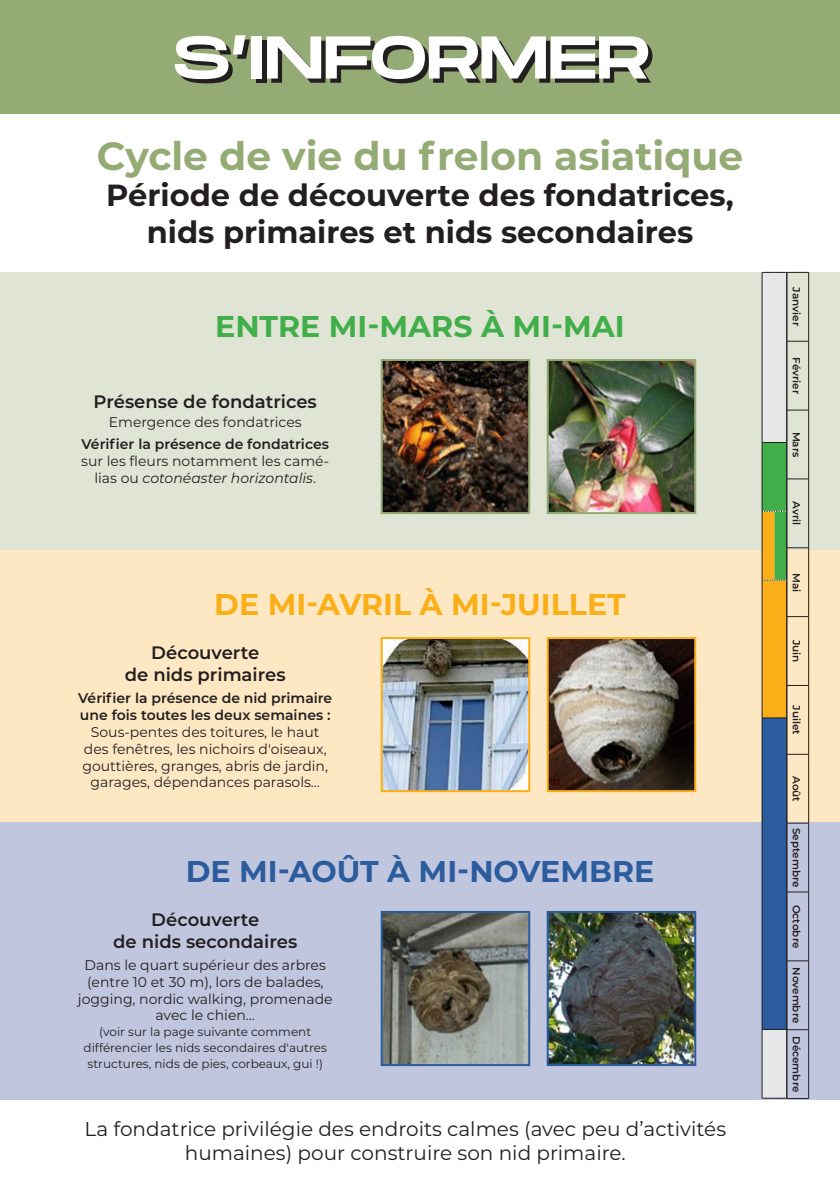
<style>
.page{position:relative;width:840px;height:1191px;background:#fff}
.page>*{position:absolute;margin:0;border:0;box-sizing:border-box;transform-origin:0 0}
.t1{font:60px "Monument Extended";letter-spacing:-.01em;color:#231f20}
.t2{font:700 39.2px "Montserrat";color:#95ab75}
.t3{font:700 30.6px/36.6px "Montserrat";color:#231f20;text-align:center}
.t4{font:700 30px "Montserrat";color:#2b5c9d}
.t5{font:700 30px "Montserrat";color:#faaf18}
.t6{font:700 30px "Montserrat";color:#40ae49}
.t7{font:20px/24px "Montserrat";color:#231f20;text-align:center}
.t8{font:600 18px/21.6px "Montserrat";color:#231f20;text-align:center}
.t9{font:14px/16.8px "Montserrat";color:#231f20;text-align:center}
.t10{font:600 14px/16.8px "Montserrat";color:#231f20}
.t11{font:12px/16px "Montserrat";color:#231f20;text-align:center}
.t12{font:600 10.4px "Montserrat";color:#231f20}
.s1{font-weight:600}
.s2{font-style:italic}
</style>
<div class="page">
<div style="left:0;top:272px;width:839px;height:278px;background:#e0e4d4"></div>
<div style="left:0;top:550px;width:839px;height:278px;background:#fee8c3"></div>
<div style="left:0;top:821px;width:839px;height:278px;background:#c1c6df"></div>
<div style="left:0;top:0;width:839px;height:113px;background:#95ab75"></div>
<img style="left:383px;top:362px;width:144px;height:149px">
<div style="left:380px;top:359px;width:150px;height:155px;border:2px solid #95ab75"></div>
<img style="left:549px;top:362px;width:143px;height:149px">
<div style="left:546px;top:359px;width:149px;height:155px;border:2px solid #95ab75"></div>
<img style="left:383px;top:914px;width:144px;height:149px">
<div style="left:380px;top:911px;width:150px;height:155px;border:2px solid #2b5c9d"></div>
<img style="left:549px;top:914px;width:143px;height:149px">
<div style="left:546px;top:911px;width:149px;height:155px;border:2px solid #2b5c9d"></div>
<img style="left:383px;top:640px;width:144px;height:149px">
<div style="left:380px;top:637px;width:150px;height:155px;border:2px solid #faaf18"></div>
<img style="left:549px;top:640px;width:143px;height:149px">
<div style="left:546px;top:637px;width:149px;height:155px;border:2px solid #faaf18"></div>
<svg style="left:761px;top:272px;width:47px;height:827px"></svg>
<p class="t1" style="left:177px;top:18px;width:478px">S’INFORMER</p>
<p class="t2" style="left:97px;top:128px;width:647px">Cycle de vie du frelon asiatique</p>
<p class="t3" style="left:106px;top:176px;width:628px">Période de découverte des fondatrices, nids primaires et nids secondaires</p>
<p class="t6" style="left:215px;top:305px;width:411px">ENTRE MI-MARS À MI-MAI</p>
<p class="t8" style="left:94px;top:389px;width:225px">Présense de fondatrices</p>
<p class="t9" style="left:109px;top:413px;width:194px">Emergence des fondatrices</p>
<p class="t9" style="left:81px;top:435px;width:249px"><span class="s1">Vérifier la présence de fondatrices </span>sur les fleurs notamment les camé&shy;lias ou <span class="s2">cotonéaster horizontalis</span>.</p>
<p class="t5" style="left:214px;top:583px;width:413px">DE MI-AVRIL À MI-JUILLET</p>
<p class="t8" style="left:125px;top:641px;width:162px">Découverte<br>de nids primaires</p>
<p class="t10" style="left:78px;top:689px;width:255px">Vérifier la présence de nid primaire une fois toutes les deux semaines :</p>
<p class="t9" style="left:82px;top:723px;width:247px">Sous-pentes des toitures, le haut des fenêtres, les nichoirs d'oiseaux, gouttières, granges, abris de jardin, garages, dépendances parasols…</p>
<p class="t4" style="left:185px;top:849px;width:470px">DE MI-AOÛT À MI-NOVEMBRE</p>
<p class="t8" style="left:113px;top:908px;width:185px">Découverte<br>de nids secondaires</p>
<p class="t9" style="left:78px;top:956px;width:256px">Dans le quart supérieur des arbres (entre 10 et 30 m), lors de balades, jogging, nordic walking, promenade avec le chien…</p>
<p class="t11" style="left:84px;top:1023px;width:245px">(voir sur la page suivante comment différencier les nids secondaires d'autres structures, nids de pies, corbeaux, gui !)</p>
<p class="t7" style="left:84px;top:1116px;width:642px">La fondatrice privilégie des endroits calmes (avec peu d’activités humaines) pour construire son nid primaire.</p>
<p class="t12" style="left:803px;top:287px;width:40px;rotate:90deg">Janvier</p>
<p class="t12" style="left:803px;top:357px;width:38px;rotate:90deg">Février</p>
<p class="t12" style="left:803px;top:431px;width:27px;rotate:90deg">Mars</p>
<p class="t12" style="left:803px;top:501px;width:25px;rotate:90deg">Avril</p>
<p class="t12" style="left:803px;top:572px;width:21px;rotate:90deg">Mai</p>
<p class="t12" style="left:803px;top:639px;width:24px;rotate:90deg">Juin</p>
<p class="t12" style="left:803px;top:705px;width:31px;rotate:90deg">Juilet</p>
<p class="t12" style="left:803px;top:775px;width:27px;rotate:90deg">Août</p>
<p class="t12" style="left:803px;top:827px;width:61px;rotate:90deg">Septembre</p>
<p class="t12" style="left:803px;top:904px;width:45px;rotate:90deg">Octobre</p>
<p class="t12" style="left:803px;top:967px;width:58px;rotate:90deg">Novembre</p>
<p class="t12" style="left:803px;top:1036px;width:58px;rotate:90deg">Décembre</p>
</div>
